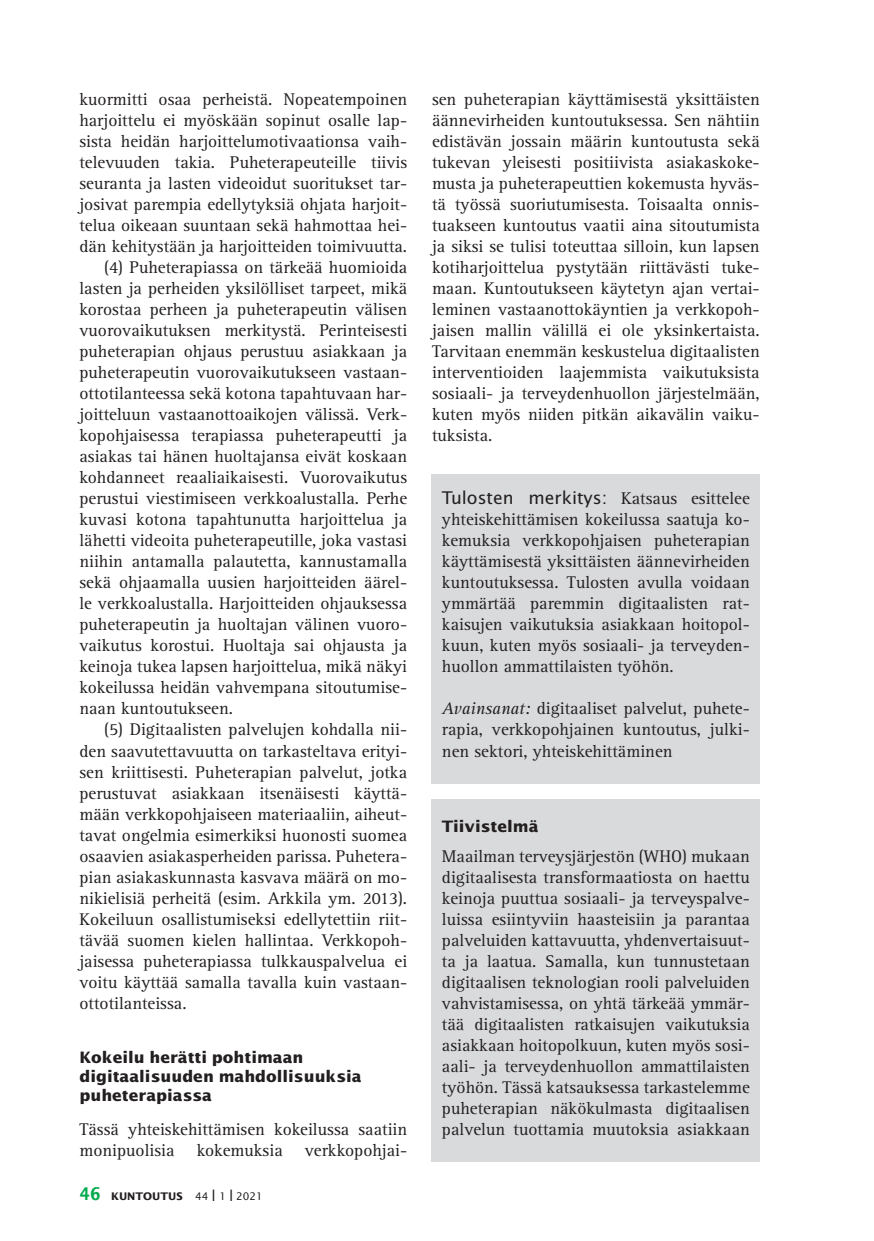
<style>
.page{position:relative;width:874px;height:1241px;background:#fff}
.page>*{position:absolute;margin:0;border:0;box-sizing:border-box;transform-origin:0 0}
.t1{font:17.5px/21px "Rotis Serif";color:#231f20;text-align:justify}
.t2{font:17.5px "Lucida Sans";color:#231f20}
.t3{font:700 15.75px/19.2px "Lucida Sans";color:#231f20}
.t4{font:700 10.5px "Lucida Sans";color:#231f20}
.s1{font-family:"Lucida Sans Typewriter";font-size:17.5px;color:#00ab4d}
.s2{font-weight:400}
.s3{font-weight:400;font-size:15.75px}
.s4{font-family:"Rotis Serif"}
.s5{font-style:italic}
</style>
<div class="page">
<div style="left:431px;top:799px;width:329px;height:362px;background:#d9dadc"></div>
<div style="left:430px;top:474px;width:329px;height:309px;background:#d9dadc"></div>
<p class="t1" style="left:79px;top:89px;width:329px">kuormitti osaa perheistä. Nopeatempoinen</p>
<p class="t1" style="left:79px;top:110px;width:329px">harjoittelu ei myöskään sopinut osalle lap-</p>
<p class="t1" style="left:79px;top:131px;width:329px">sista heidän harjoittelumotivaationsa vaih-</p>
<p class="t1" style="left:79px;top:152px;width:329px">televuuden takia. Puheterapeuteille tiivis</p>
<p class="t1" style="left:79px;top:173px;width:329px">seuranta ja lasten videoidut suoritukset tar-</p>
<p class="t1" style="left:79px;top:194px;width:329px">josivat parempia edellytyksiä ohjata harjoit-</p>
<p class="t1" style="left:79px;top:215px;width:329px">telua oikeaan suuntaan sekä hahmottaa hei-</p>
<p class="t1" style="left:79px;top:236px;width:329px">dän kehitystään ja harjoitteiden toimivuutta.</p>
<p class="t1" style="left:104px;top:257px;width:304px">(4) Puheterapiassa on tärkeää huomioida</p>
<p class="t1" style="left:79px;top:278px;width:329px">lasten ja perheiden yksilölliset tarpeet, mikä</p>
<p class="t1" style="left:79px;top:299px;width:329px">korostaa perheen ja puheterapeutin välisen</p>
<p class="t1" style="left:79px;top:320px;width:329px">vuorovaikutuksen merkitystä. Perinteisesti</p>
<p class="t1" style="left:79px;top:341px;width:329px">puheterapian ohjaus perustuu asiakkaan ja</p>
<p class="t1" style="left:79px;top:362px;width:329px">puheterapeutin vuorovaikutukseen vastaan-</p>
<p class="t1" style="left:79px;top:383px;width:329px">ottotilanteessa sekä kotona tapahtuvaan har-</p>
<p class="t1" style="left:79px;top:404px;width:329px">joitteluun vastaanottoaikojen välissä. Verk-</p>
<p class="t1" style="left:79px;top:425px;width:329px">kopohjaisessa terapiassa puheterapeutti ja</p>
<p class="t1" style="left:79px;top:446px;width:329px">asiakas tai hänen huoltajansa eivät koskaan</p>
<p class="t1" style="left:79px;top:467px;width:329px">kohdanneet reaaliaikaisesti. Vuorovaikutus</p>
<p class="t1" style="left:79px;top:488px;width:329px">perustui viestimiseen verkkoalustalla. Perhe</p>
<p class="t1" style="left:79px;top:509px;width:329px">kuvasi kotona tapahtunutta harjoittelua ja</p>
<p class="t1" style="left:79px;top:530px;width:329px">lähetti videoita puheterapeutille, joka vastasi</p>
<p class="t1" style="left:79px;top:551px;width:329px">niihin antamalla palautetta, kannustamalla</p>
<p class="t1" style="left:79px;top:572px;width:329px">sekä ohjaamalla uusien harjoitteiden äärel-</p>
<p class="t1" style="left:79px;top:593px;width:329px">le verkkoalustalla. Harjoitteiden ohjauksessa</p>
<p class="t1" style="left:79px;top:614px;width:329px">puheterapeutin ja huoltajan välinen vuoro-</p>
<p class="t1" style="left:79px;top:635px;width:329px">vaikutus korostui. Huoltaja sai ohjausta ja</p>
<p class="t1" style="left:79px;top:656px;width:329px">keinoja tukea lapsen harjoittelua, mikä näkyi</p>
<p class="t1" style="left:79px;top:677px;width:329px">kokeilussa heidän vahvempana sitoutumise-</p>
<p class="t1" style="left:79px;top:698px;width:155px">naan kuntoutukseen.</p>
<p class="t1" style="left:104px;top:719px;width:304px">(5) Digitaalisten palvelujen kohdalla nii-</p>
<p class="t1" style="left:79px;top:740px;width:329px">den saavutettavuutta on tarkasteltava erityi-</p>
<p class="t1" style="left:79px;top:761px;width:329px">sen kriittisesti. Puheterapian palvelut, jotka</p>
<p class="t1" style="left:79px;top:782px;width:329px">perustuvat asiakkaan itsenäisesti käyttä-</p>
<p class="t1" style="left:79px;top:803px;width:329px">mään verkkopohjaiseen materiaaliin, aiheut-</p>
<p class="t1" style="left:79px;top:824px;width:329px">tavat ongelmia esimerkiksi huonosti suomea</p>
<p class="t1" style="left:79px;top:845px;width:329px">osaavien asiakasperheiden parissa. Puhetera-</p>
<p class="t1" style="left:79px;top:866px;width:329px">pian asiakaskunnasta kasvava määrä on mo-</p>
<p class="t1" style="left:79px;top:887px;width:329px">nikielisiä perheitä (esim. Arkkila ym. 2013).</p>
<p class="t1" style="left:79px;top:908px;width:329px">Kokeiluun osallistumiseksi edellytettiin riit-</p>
<p class="t1" style="left:79px;top:929px;width:329px">tävää suomen kielen hallintaa. Verkkopoh-</p>
<p class="t1" style="left:79px;top:950px;width:329px">jaisessa puheterapiassa tulkkauspalvelua ei</p>
<p class="t1" style="left:79px;top:971px;width:329px">voitu käyttää samalla tavalla kuin vastaan-</p>
<p class="t1" style="left:79px;top:992px;width:109px">ottotilanteissa.</p>
<p class="t3" style="left:79px;top:1047px;width:283px">Kokeilu herätti pohtimaan digitaalisuuden mahdollisuuksia puheterapiassa</p>
<p class="t1" style="left:79px;top:1118px;width:329px">Tässä yhteiskehittämisen kokeilussa saatiin monipuolisia</p>
<p class="t1" style="left:196px;top:1139px;width:87px">kokemuksia</p>
<p class="t1" style="left:305px;top:1139px;width:104px">verkkopohjai-</p>
<p class="t4" style="left:79px;top:1189px;width:185px"><span class="s1">46</span> KUNTOUTUS <span class="s2">44</span> <span class="s3">I</span> <span class="s2">1</span> <span class="s3">I</span> <span class="s2">2021</span></p>
<p class="t1" style="left:432px;top:89px;width:329px">sen puheterapian käyttämisestä yksittäisten äännevirheiden kuntoutuksessa. Sen nähtiin edistävän jossain määrin kuntoutusta sekä tukevan yleisesti positiivista asiakaskoke&shy;musta ja puheterapeuttien kokemusta hyväs&shy;tä työssä suoriutumisesta. Toisaalta onnis&shy;tuakseen kuntoutus vaatii aina sitoutumista ja siksi se tulisi toteuttaa silloin, kun lapsen kotiharjoittelua pystytään riittävästi tuke&shy;maan. Kuntoutukseen käytetyn ajan vertai&shy;leminen vastaanottokäyntien ja verkkopoh&shy;jaisen mallin välillä ei ole yksinkertaista.<br>Tarvitaan enemmän keskustelua digitaalisten interventioiden laajemmista vaikutuksista sosiaali- ja terveydenhuollon järjestelmään, kuten myös niiden pitkän aikavälin vaiku&shy;tuksista.</p>
<p class="t2" style="left:441px;top:487px;width:309px">Tulosten merkitys: <span class="s4">Katsaus esittelee</span></p>
<p class="t1" style="left:441px;top:509px;width:309px">yhteiskehittämisen kokeilussa saatuja ko&shy;kemuksia verkkopohjaisen puheterapian käyttämisestä yksittäisten äännevirheiden kuntoutuksessa. Tulosten avulla voidaan ymmärtää paremmin digitaalisten rat&shy;kaisujen vaikutuksia asiakkaan hoitopol&shy;kuun, kuten myös sosiaali- ja terveyden&shy;huollon ammattilaisten työhön.</p>
<p class="t1" style="left:441px;top:698px;width:309px"><span class="s5">Avainsanat:</span> digitaaliset palvelut, puhete&shy;rapia, verkkopohjainen kuntoutus, julki&shy;nen sektori, yhteiskehittäminen</p>
<p class="t3" style="left:441px;top:816px;width:98px">Tiivistelmä</p>
<p class="t1" style="left:441px;top:845px;width:309px">Maailman terveysjärjestön (WHO) mukaan digitaalisesta transformaatiosta on haettu keinoja puuttua sosiaali- ja terveyspalve&shy;luissa esiintyviin haasteisiin ja parantaa palveluiden kattavuutta, yhdenvertaisuut&shy;ta ja laatua. Samalla, kun tunnustetaan digitaalisen teknologian rooli palveluiden vahvistamisessa, on yhtä tärkeää ymmär&shy;tää digitaalisten ratkaisujen vaikutuksia asiakkaan hoitopolkuun, kuten myös sosi&shy;aali- ja terveydenhuollon ammattilaisten työhön. Tässä katsauksessa tarkastelemme puheterapian näkökulmasta digitaalisen palvelun tuottamia muutoksia asiakkaan</p>
</div>
